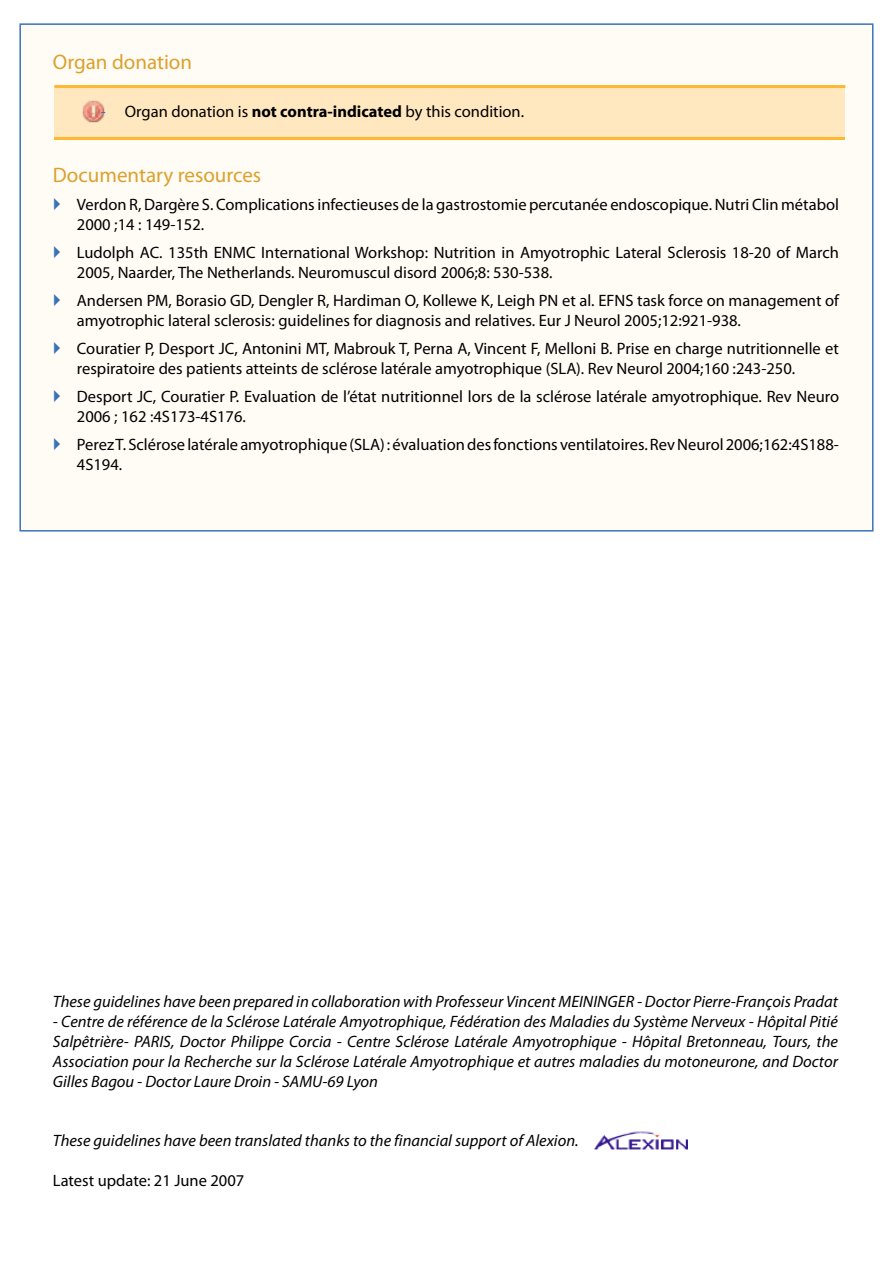
<style>
.page{position:relative;width:893px;height:1263px;background:#fff}
.page>*{position:absolute;margin:0;border:0;box-sizing:border-box;transform-origin:0 0}
.t1{font:21px "Myriad Pro";color:#dba12d}
.t2{font:16.5px/19.8px "Myriad Pro";color:#000}
.t3{font:italic 16.5px/19.8px "Myriad Pro";color:#000;text-align:justify}
.s1{color:#3b73b9}
.s2{font-weight:700}
</style>
<div class="page">
<div style="left:19px;top:23px;width:854px;height:508px;background:#fffbf5;border:2px solid #3b73b9"></div>
<div style="left:54px;top:86px;width:791px;height:52px;background:#ffe7bf"></div>
<hr style="left:54px;top:85px;width:791px;height:3px;background:#fdb933">
<hr style="left:54px;top:137px;width:791px;height:3px;background:#fdb933">
<img style="left:82px;top:100px;width:23px;height:23px">
<img style="left:595px;top:1131px;width:93px;height:19px">
<p class="t1" style="left:53px;top:49px;width:141px">Organ donation</p>
<p class="t2" style="left:101px;top:101px;width:425px"><span class="s1">-</span> Organ donation is <span class="s2">not contra-indicated</span> by this condition.</p>
<p class="t1" style="left:53px;top:162px;width:210px">Documentary resources</p>
<p class="t2" style="left:77px;top:194px;width:764px">Verdon R, Dargère S. Complications infectieuses de la gastrostomie percutanée endoscopique. Nutri Clin métabol<br>2000 ;14 : 149-152.</p>
<p class="t2" style="left:77px;top:242px;width:763px">Ludolph AC. 135th ENMC International Workshop: Nutrition in Amyotrophic Lateral Sclerosis 18-20 of March<br>2005, Naarder, The Netherlands. Neuromuscul disord 2006;8: 530-538.</p>
<p class="t2" style="left:77px;top:290px;width:764px">Andersen PM, Borasio GD, Dengler R, Hardiman O, Kollewe K, Leigh PN et al. EFNS task force on management of amyotrophic lateral sclerosis: guidelines for diagnosis and relatives. Eur J Neurol 2005;12:921-938.</p>
<p class="t2" style="left:77px;top:338px;width:763px">Couratier P, Desport JC, Antonini MT, Mabrouk T, Perna A, Vincent F, Melloni B. Prise en charge nutritionnelle et respiratoire des patients atteints de sclérose latérale amyotrophique (SLA). Rev Neurol 2004;160 :243-250.</p>
<p class="t2" style="left:77px;top:387px;width:764px">Desport JC, Couratier P. Evaluation de l’état nutritionnel lors de la sclérose latérale amyotrophique. Rev Neuro<br>2006 ; 162 :4S173-4S176.</p>
<p class="t2" style="left:77px;top:435px;width:763px">Perez T. Sclérose latérale amyotrophique (SLA) : évaluation des fonctions ventilatoires. Rev Neurol 2006;162:4S188-<br>4S194.</p>
<p class="t3" style="left:53px;top:992px;width:786px">These guidelines have been prepared in collaboration with Professeur Vincent MEININGER - Doctor Pierre-François Pradat</p>
<p class="t3" style="left:53px;top:1011px;width:787px">- Centre de référence de la Sclérose Latérale Amyotrophique, Fédération des Maladies du Système Nerveux - Hôpital Pitié Salpêtrière- PARIS, Doctor Philippe Corcia - Centre Sclérose Latérale Amyotrophique - Hôpital Bretonneau, Tours, the Association pour la Recherche sur la Sclérose Latérale Amyotrophique et autres maladies du motoneurone, and Doctor Gilles Bagou - Doctor Laure Droin - SAMU-69 Lyon</p>
<p class="t3" style="left:53px;top:1130px;width:527px">These guidelines have been translated thanks to the financial support of Alexion.</p>
<p class="t2" style="left:53px;top:1170px;width:193px">Latest update: 21 June 2007</p>
</div>
